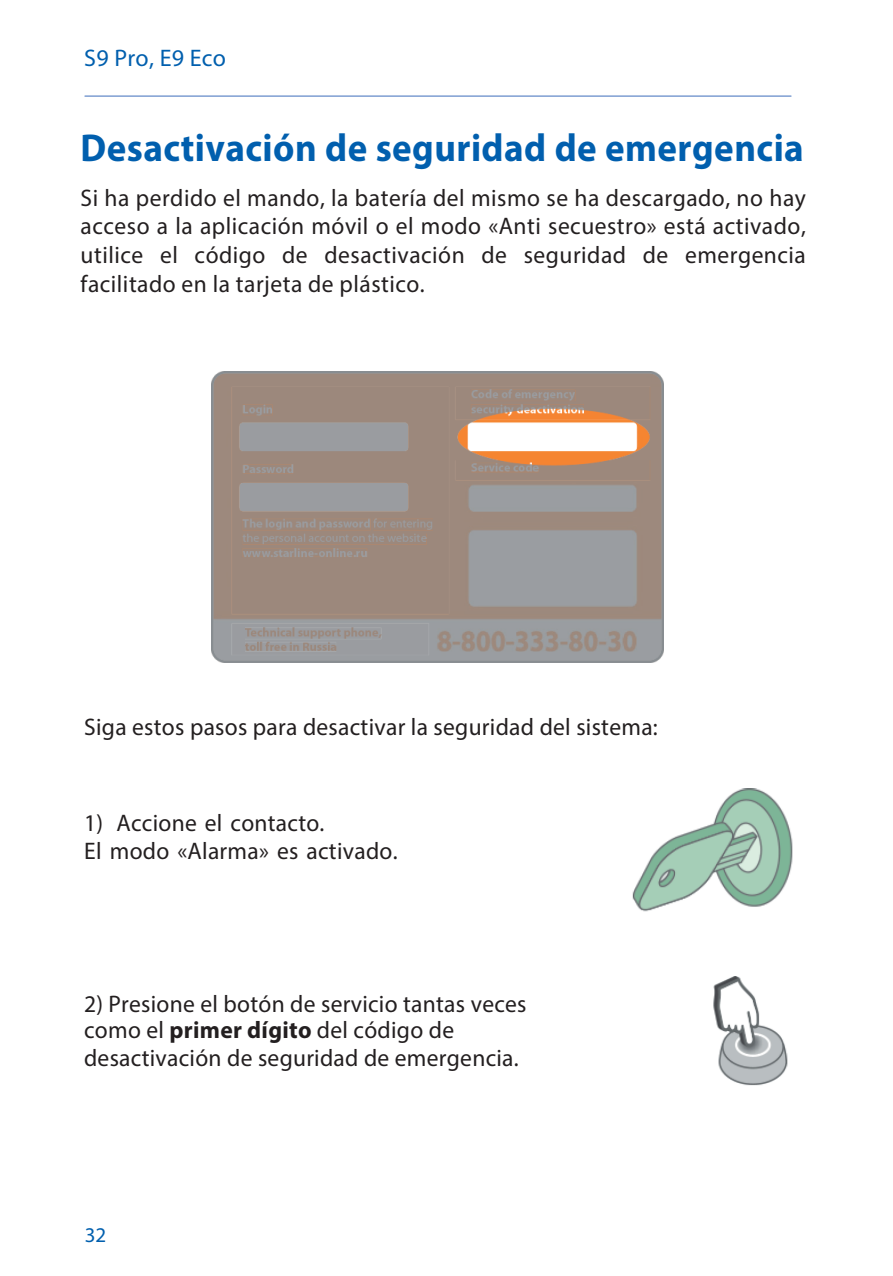
<style>
.page{position:relative;width:893px;height:1276px;background:#fff}
.page>*{position:absolute;margin:0;border:0;box-sizing:border-box;transform-origin:0 0}
.t1{font:700 39px "Myriad Pro";letter-spacing:.01em;color:#015fae;scale:.95 1}
.t2{font:24px/28.8px "Myriad Pro";letter-spacing:.01em;color:#231f20}
.t3{font:24px "Myriad Pro";letter-spacing:.01em;color:#015fae}
.t4{font:21px "Myriad Pro";color:#015fae}
.s1{font-weight:700}
</style>
<div class="page">
<hr style="left:85px;top:95px;width:706px;height:2px;background:#7e9ed2">
<img style="left:211px;top:371px;width:452px;height:292px">
<img style="left:632px;top:788px;width:161px;height:124px">
<img style="left:713px;top:976px;width:75px;height:110px">
<p class="t3" style="left:84px;top:43px;width:143px">S9 Pro, E9 Eco</p>
<h1 class="t1" style="left:81px;top:122px;width:763px">Desactivación de seguridad de emergencia</h1>
<p class="t2" style="left:81px;top:183px;width:727px;text-align:justify">Si ha perdido el mando, la batería del mismo se ha descargado, no hay acceso a la aplicación móvil o el modo «Anti secuestro» está activado, utilice el código de desactivación de seguridad de emergencia facilitado en la tarjeta de plástico.</p>
<p class="t2" style="left:84px;top:712px;width:575px">Siga estos pasos para desactivar la seguridad del sistema:</p>
<p class="t2" style="left:84px;top:809px;width:315px;line-height:27.9px">1) Accione el contacto.<br>El modo «Alarma» es activado.</p>
<p class="t2" style="left:84px;top:989px;width:444px;line-height:27.3px">2) Presione el botón de servicio tantas veces como el <span class="s1">primer dígito</span> del código de desactivación de seguridad de emergencia.</p>
<p class="t4" style="left:85px;top:1221px;width:23px">32</p>
</div>
